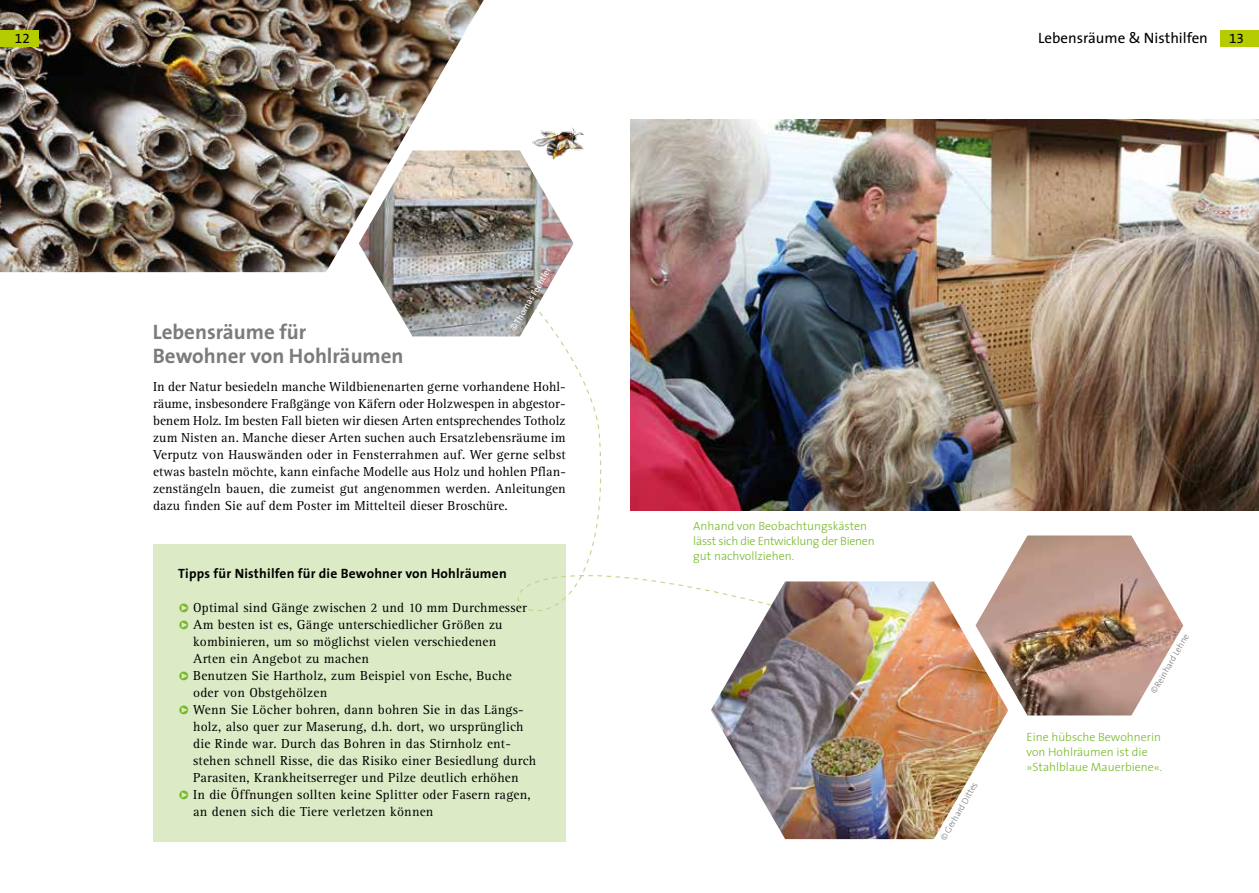
<style>
.page{position:relative;width:1259px;height:893px;background:#fff}
.page>*{position:absolute;margin:0;border:0;box-sizing:border-box;transform-origin:0 0}
.t1{font:700 21px/24px "The Sans";color:#7b7b7a}
.t2{font:15px "The Sans";color:#000}
.t3{font:13.5px/17px "Rotis Serif";letter-spacing:.015em;color:#000}
.t4{font:700 13.5px "The Sans";letter-spacing:.015em;color:#000}
.t5{font:13.5px "The Sans Expert";color:#000}
.t6{font:300 12px/15px "The Sans";color:#76b828}
.t7{font:300 9px "The Sans";color:#7b7b7a}
.t8{font:9px "The Sans";color:#fff}
.s1{color:#76b828}
</style>
<div class="page">
<div style="left:153px;top:544px;width:412px;height:298px;background:#dceac5"></div>
<svg style="left:461px;top:243px;width:318px;height:365px"></svg>
<img style="left:0;top:0;width:484px;height:272px">
<img style="left:630px;top:119px;width:629px;height:391px">
<img style="left:711px;top:581px;width:295px;height:258px">
<img style="left:975px;top:535px;width:208px;height:180px">
<img style="left:359px;top:150px;width:214px;height:186px">
<div style="left:0;top:30px;width:38px;height:16px;background:#b4cc00"></div>
<div style="left:1220px;top:30px;width:39px;height:16px;background:#b4cc00"></div>
<img style="left:532px;top:127px;width:52px;height:34px">
<p class="t5" style="left:15px;top:27px;width:16px">12</p>
<p class="t2" style="left:1038px;top:26px;width:171px">Lebensräume &amp; Nisthilfen</p>
<p class="t5" style="left:1229px;top:27px;width:16px">13</p>
<p class="t8" style="left:506px;top:326px;width:73px;rotate:-60deg">© Thomas Fechtler</p>
<h1 class="t1" style="left:153px;top:320px;width:252px">Lebensräume für<br>Bewohner von Hohlräumen</h1>
<p class="t3" style="left:153px;top:379px;width:414px;text-align:justify">In der Natur besiedeln manche Wildbienenarten gerne vorhandene Hohl&shy;räume, insbesondere Fraßgänge von Käfern oder Holzwespen in abgestor&shy;benem Holz. Im besten Fall bieten wir diesen Arten entsprechendes Totholz zum Nisten an. Manche dieser Arten suchen auch Ersatzlebensräume im Verputz von Hauswänden oder in Fensterrahmen auf. Wer gerne selbst etwas basteln möchte, kann einfache Modelle aus Holz und hohlen Pflan&shy;zenstängeln bauen, die zumeist gut angenommen werden. Anleitungen dazu finden Sie auf dem Poster im Mittelteil dieser Broschüre.</p>
<p class="t4" style="left:178px;top:562px;width:330px">Tipps für Nisthilfen für die Bewohner von Hohlräumen</p>
<p class="t3" style="left:178px;top:600px;width:350px"><span class="s1">❑</span> Optimal sind Gänge zwischen 2 und 10 mm Durchmesser</p>
<p class="t3" style="left:193px;top:617px;width:311px;text-indent:-15px"><span class="s1">❑</span> Am besten ist es, Gänge unterschiedlicher Größen zu kombinieren, um so möglichst vielen verschiedenen<br>Arten ein Angebot zu machen</p>
<p class="t3" style="left:193px;top:668px;width:320px;text-indent:-15px"><span class="s1">❑</span> Benutzen Sie Hartholz, zum Beispiel von Esche, Buche oder von Obstgehölzen</p>
<p class="t3" style="left:193px;top:702px;width:344px;text-indent:-15px"><span class="s1">❑</span> Wenn Sie Löcher bohren, dann bohren Sie in das Längs&shy;holz, also quer zur Maserung, d.h. dort, wo ursprünglich die Rinde war. Durch das Bohren in das Stirnholz ent&shy;stehen schnell Risse, die das Risiko einer Besiedlung durch Parasiten, Krankheitserreger und Pilze deutlich erhöhen</p>
<p class="t3" style="left:193px;top:787px;width:339px;text-indent:-15px"><span class="s1">❑</span> In die Öffnungen sollten keine Splitter oder Fasern ragen, an denen sich die Tiere verletzen können</p>
<p class="t6" style="left:693px;top:518px;width:183px">Anhand von Beobachtungskästen lässt sich die Entwicklung der Bienen gut nachvollziehen.</p>
<p class="t7" style="left:936px;top:835px;width:67px;rotate:-60deg">©Gerhard Dittes</p>
<p class="t7" style="left:1146px;top:689px;width:69px;rotate:-60deg">©Reinhard Lehne</p>
<p class="t6" style="left:1026px;top:729px;width:137px">Eine hübsche Bewohnerin von Hohlräumen ist die »Stahlblaue Mauerbiene«.</p>
</div>
